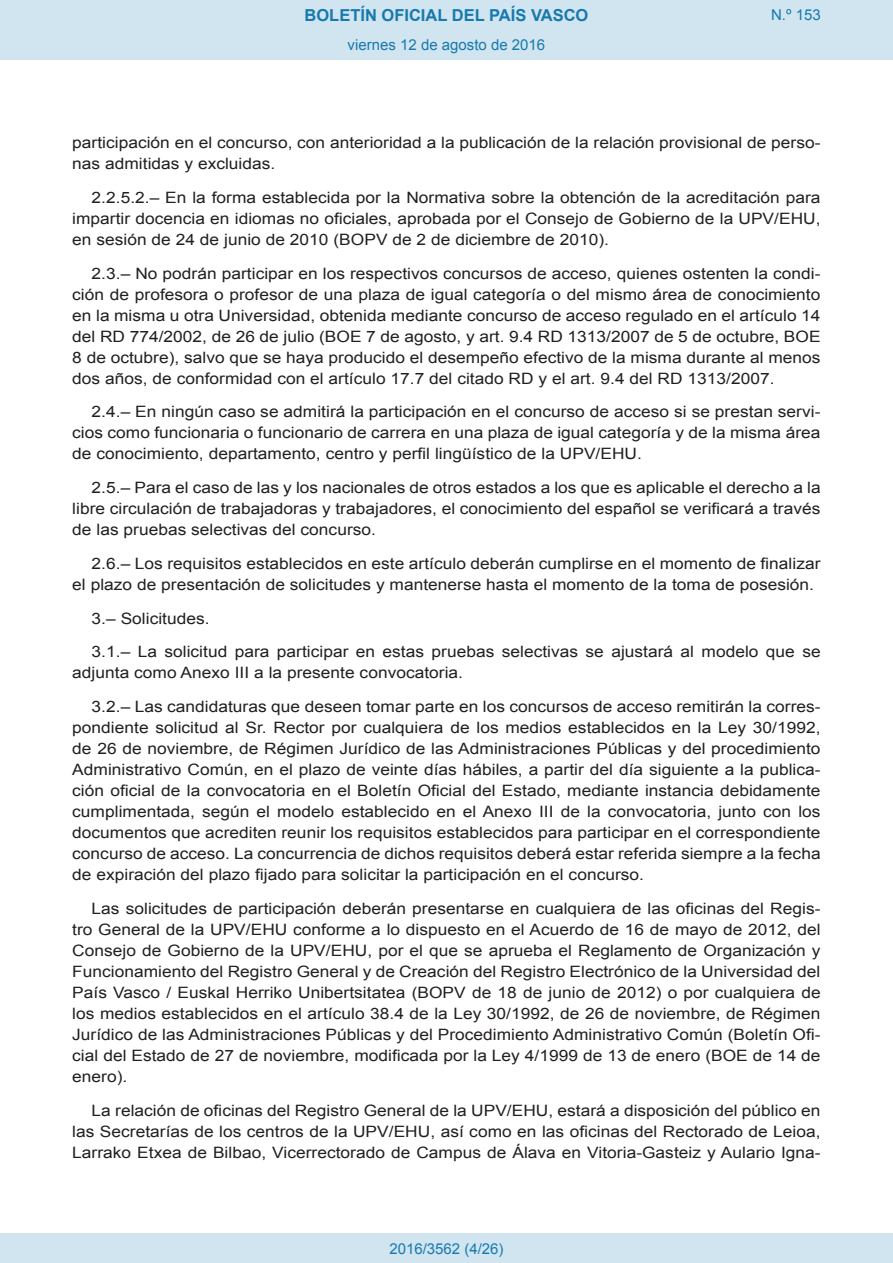
<style>
.page{position:relative;width:893px;height:1263px;background:#fff}
.page>*{position:absolute;margin:0;border:0;box-sizing:border-box;transform-origin:0 0}
.t1{font:700 16.5px "Arial";color:#1879ad}
.BOPVDetalle{font:15.6px/21px "Arial";color:#231f20;text-align:justify;scale:1.11 1}
.Paginacion_Centro{font:15px "Arial";color:#1879ad}
</style>
<div class="page">
<div style="left:0;top:0;width:893px;height:60px;background:#d0e5f0"></div>
<div style="left:0;top:1233px;width:893px;height:30px;background:#d0e5f0"></div>
<p class="t1" style="left:305px;top:4px;width:285px">BOLETÍN OFICIAL DEL PAÍS VASCO</p>
<p class="Paginacion_Centro" style="left:348px;top:35px;width:199px">viernes 12 de agosto de 2016</p>
<p class="Paginacion_Centro" style="left:771px;top:5px;width:51px">N.º 153</p>
<p class="BOPVDetalle" style="left:72px;top:132px;width:676px">participación en el concurso, con anterioridad a la publicación de la relación provisional de perso&shy;nas admitidas y excluidas.</p>
<p class="BOPVDetalle" style="left:72px;top:187px;width:676px;text-indent:19px">2.2.5.2.– En la forma establecida por la Normativa sobre la obtención de la acreditación para impartir docencia en idiomas no oficiales, aprobada por el Consejo de Gobierno de la UPV/EHU, en sesión de 24 de junio de 2010 (BOPV de 2 de diciembre de 2010).</p>
<p class="BOPVDetalle" style="left:72px;top:263px;width:676px;text-indent:19px">2.3.– No podrán participar en los respectivos concursos de acceso, quienes ostenten la condi&shy;ción de profesora o profesor de una plaza de igual categoría o del mismo área de conocimiento en la misma u otra Universidad, obtenida mediante concurso de acceso regulado en el artículo 14 del RD 774/2002, de 26 de julio (BOE 7 de agosto, y art. 9.4 RD 1313/2007 de 5 de octubre, BOE 8 de octubre), salvo que se haya producido el desempeño efectivo de la misma durante al menos dos años, de conformidad con el artículo 17.7 del citado RD y el art. 9.4 del RD 1313/2007.</p>
<p class="BOPVDetalle" style="left:72px;top:402px;width:676px;text-indent:19px">2.4.– En ningún caso se admitirá la participación en el concurso de acceso si se prestan servi&shy;cios como funcionaria o funcionario de carrera en una plaza de igual categoría y de la misma área de conocimiento, departamento, centro y perfil lingüístico de la UPV/EHU.</p>
<p class="BOPVDetalle" style="left:72px;top:477px;width:676px;text-indent:19px">2.5.– Para el caso de las y los nacionales de otros estados a los que es aplicable el derecho a la libre circulación de trabajadoras y trabajadores, el conocimiento del español se verificará a través de las pruebas selectivas del concurso.</p>
<p class="BOPVDetalle" style="left:72px;top:553px;width:676px;text-indent:19px">2.6.– Los requisitos establecidos en este artículo deberán cumplirse en el momento de finalizar el plazo de presentación de solicitudes y mantenerse hasta el momento de la toma de posesión.</p>
<p class="BOPVDetalle" style="left:92px;top:608px;width:108px">3.– Solicitudes.</p>
<p class="BOPVDetalle" style="left:72px;top:642px;width:676px;text-indent:19px">3.1.– La solicitud para participar en estas pruebas selectivas se ajustará al modelo que se adjunta como Anexo III a la presente convocatoria.</p>
<p class="BOPVDetalle" style="left:72px;top:696px;width:676px;text-indent:19px">3.2.– Las candidaturas que deseen tomar parte en los concursos de acceso remitirán la corres&shy;pondiente solicitud al Sr. Rector por cualquiera de los medios establecidos en la Ley 30/1992, de 26 de noviembre, de Régimen Jurídico de las Administraciones Públicas y del procedimiento Administrativo Común, en el plazo de veinte días hábiles, a partir del día siguiente a la publica&shy;ción oficial de la convocatoria en el Boletín Oficial del Estado, mediante instancia debidamente cumplimentada, según el modelo establecido en el Anexo III de la convocatoria, junto con los documentos que acrediten reunir los requisitos establecidos para participar en el correspondiente concurso de acceso. La concurrencia de dichos requisitos deberá estar referida siempre a la fecha de expiración del plazo fijado para solicitar la participación en el concurso.</p>
<p class="BOPVDetalle" style="left:72px;top:898px;width:676px;text-indent:19px">Las solicitudes de participación deberán presentarse en cualquiera de las oficinas del Regis&shy;tro General de la UPV/EHU conforme a lo dispuesto en el Acuerdo de 16 de mayo de 2012, del Consejo de Gobierno de la UPV/EHU, por el que se aprueba el Reglamento de Organización y Funcionamiento del Registro General y de Creación del Registro Electrónico de la Universidad del País Vasco / Euskal Herriko Unibertsitatea (BOPV de 18 de junio de 2012) o por cualquiera de los medios establecidos en el artículo 38.4 de la Ley 30/1992, de 26 de noviembre, de Régimen Jurídico de las Administraciones Públicas y del Procedimiento Administrativo Común (Boletín Ofi&shy;cial del Estado de 27 de noviembre, modificada por la Ley 4/1999 de 13 de enero (BOE de 14 de enero).</p>
<p class="BOPVDetalle" style="left:72px;top:1100px;width:676px;text-indent:19px">La relación de oficinas del Registro General de la UPV/EHU, estará a disposición del público en las Secretarías de los centros de la UPV/EHU, así como en las oficinas del Rectorado de Leioa, Larrako Etxea de Bilbao, Vicerrectorado de Campus de Álava en Vitoria-Gasteiz y Aulario Igna-</p>
<p class="Paginacion_Centro" style="left:389px;top:1238px;width:116px">2016/3562 (4/26)</p>
</div>
